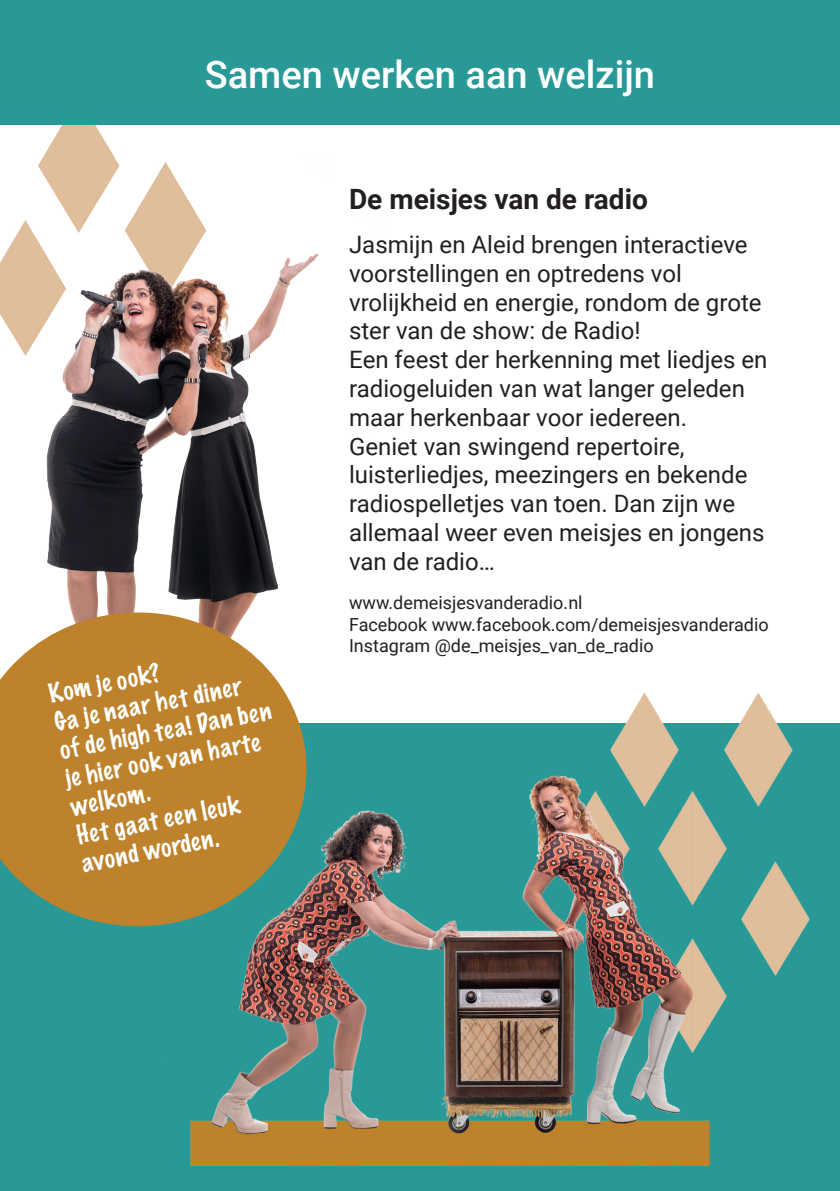
<style>
.page{position:relative;width:840px;height:1191px;background:#fff}
.page>*{position:absolute;margin:0;border:0;box-sizing:border-box;transform-origin:0 0}
.t1{font:500 38px "Roboto";color:#fff}
.t2{font:700 28px "Roboto";color:#231f20}
.t3{font:24px/28.8px "Roboto";color:#231f20}
.t4{font:100 24px/28.8px "Marker Felt";color:#fff}
.t5{font:18px/21.6px "Roboto";color:#231f20}
</style>
<div class="page">
<div style="left:0;top:723px;width:839px;height:468px;background:#289996"></div>
<img style="left:0;top:125px;width:319px;height:487px">
<div style="left:0;top:0;width:839px;height:125px;background:#289996"></div>
<img style="left:130px;top:692px;width:680px;height:473px">
<div style="left:278px;top:544px;width:142px;height:179px;background:#fff"></div>
<svg style="left:0;top:612px;width:306px;height:314px;background:#b58d44"></svg>
<h1 class="t1" style="left:205px;top:48px;width:451px">Samen werken aan welzijn</h1>
<p class="t2" style="left:349px;top:179px;width:300px">De meisjes van de radio</p>
<p class="t4" style="left:46px;top:679px;width:216px;rotate:-11deg">Kom je ook?<br>Ga je naar het diner of de high tea! Dan ben je hier ook van harte welkom.<br>Het gaat een leuk avond worden.</p>
<p class="t3" style="left:349px;top:229px;width:419px">Jasmijn en Aleid brengen interactieve voorstellingen en optredens vol vrolijkheid en energie, rondom de grote ster van de show: de Radio!<br>Een feest der herkenning met liedjes en radiogeluiden van wat langer geleden maar herkenbaar voor iedereen.<br>Geniet van swingend repertoire, luisterliedjes, meezingers en bekende radiospelletjes van toen. Dan zijn we allemaal weer even meisjes en jongens van de radio…</p>
<p class="t5" style="left:349px;top:591px;width:421px">www.demeisjesvanderadio.nl<br>Facebook www.facebook.com/demeisjesvanderadio<br>Instagram @de_meisjes_van_de_radio</p>
</div>
